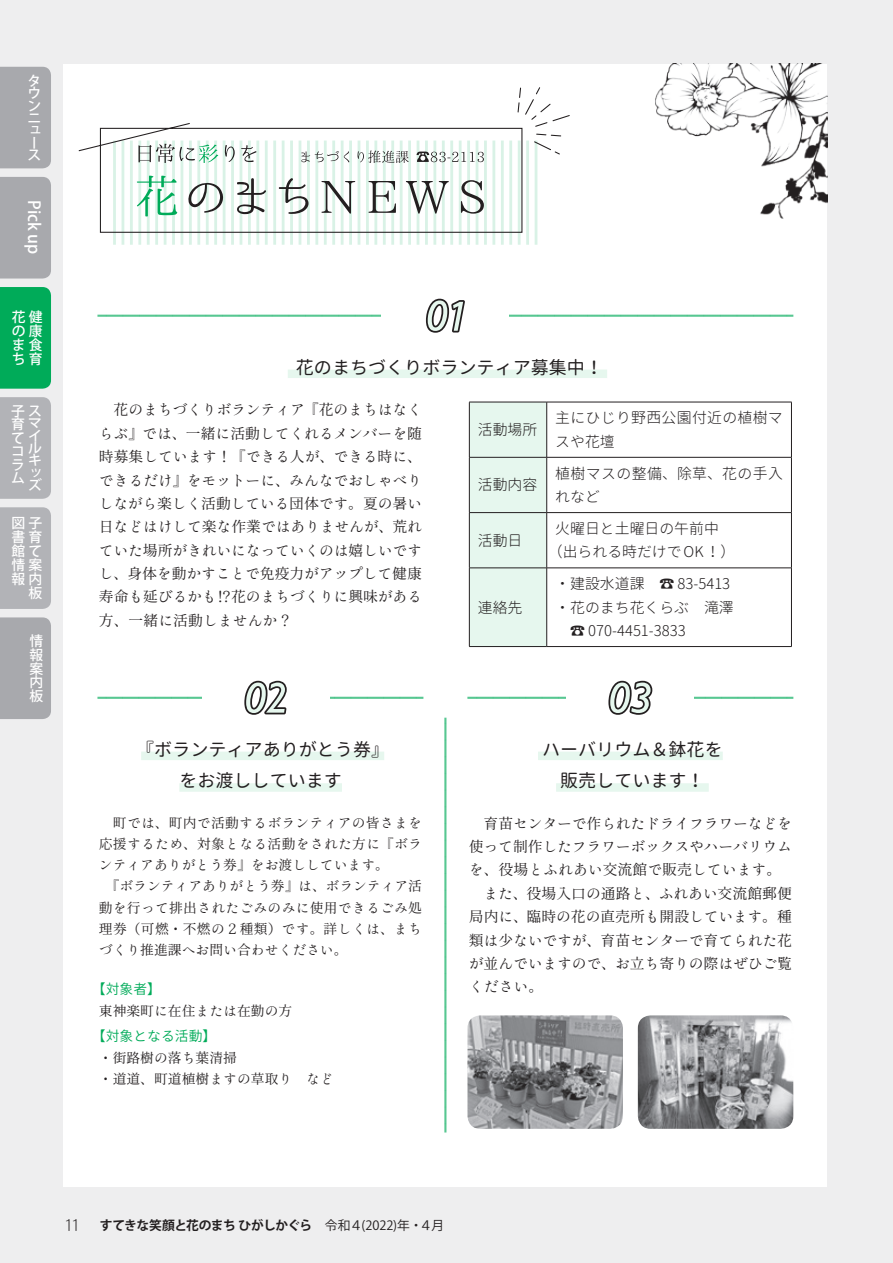
<style>
.page{position:relative;width:893px;height:1263px;background:#eeeeef}
.page>*{position:absolute;margin:0;border:0;box-sizing:border-box;transform-origin:0 0}
.t1{font:18px/31.7px "Gen Jyuu Gothic";color:#231f20;text-align:center}
.t2{font:500 16.5px "Koz Go Pro";letter-spacing:-.005em;color:#fff}
.t3{font:15.9px "DF Maru Gothic Lt WINP RKSJ H";color:#231f20}
.t4{font:14.85px/23.4px "Gen Ei Chikugo Min 2 R";letter-spacing:-.01em;color:#231f20;text-align:justify}
.t5{font:300 14.85px/23.4px "Gen Jyuu Gothic";color:#231f20;text-align:center}
.t6{font:300 14.85px/23.4px "Gen Jyuu Gothic";letter-spacing:.02em;color:#231f20}
.t7{font:300 14.85px/23.4px "Gen Jyuu Gothic";letter-spacing:.03em;color:#231f20}
.t8{font:13.8px/21.3px "Gen Ei Chikugo Min 2 R";color:#231f20}
.t9{font:500 13.8px/13.8px "Koz Go Pro";color:#fff;text-align:justify}
.t10{font:13.8px "Gen Jyuu Gothic";color:#00ab59}
.t11{font:700 12.75px "Koz Go Pro";letter-spacing:-.045em;color:#231f20}
.s1{font-weight:400}
</style>
<div class="page">
<div style="left:64px;top:64px;width:763px;height:1122px;background:#fff"></div>
<img style="left:655px;top:64px;width:172px;height:155px">
<svg style="left:78px;top:127px;width:35px;height:106px"></svg>
<svg style="left:113px;top:87px;width:457px;height:158px"></svg>
<svg style="left:98px;top:299px;width:695px;height:34px"></svg>
<div style="left:288px;top:369px;width:319px;height:9px;background:#e6f7ee"></div>
<div style="left:470px;top:403px;width:76px;height:243px;background:#e6f7ee"></div>
<hr style="left:469px;top:402px;width:78px;height:1px;background:#231f20">
<hr style="left:469px;top:402px;width:1px;height:55px;background:#231f20">
<hr style="left:547px;top:402px;width:245px;height:1px;background:#231f20">
<hr style="left:546px;top:402px;width:1px;height:55px;background:#231f20">
<hr style="left:791px;top:402px;width:1px;height:55px;background:#231f20">
<hr style="left:469px;top:457px;width:78px;height:1px;background:#231f20">
<hr style="left:469px;top:457px;width:1px;height:55px;background:#231f20">
<hr style="left:547px;top:457px;width:245px;height:1px;background:#231f20">
<hr style="left:546px;top:457px;width:1px;height:55px;background:#231f20">
<hr style="left:791px;top:457px;width:1px;height:55px;background:#231f20">
<hr style="left:469px;top:512px;width:78px;height:1px;background:#231f20">
<hr style="left:469px;top:513px;width:1px;height:55px;background:#231f20">
<hr style="left:547px;top:512px;width:245px;height:1px;background:#231f20">
<hr style="left:546px;top:513px;width:1px;height:55px;background:#231f20">
<hr style="left:791px;top:513px;width:1px;height:55px;background:#231f20">
<hr style="left:469px;top:568px;width:78px;height:1px;background:#231f20">
<hr style="left:469px;top:568px;width:1px;height:78px;background:#231f20">
<hr style="left:547px;top:568px;width:245px;height:1px;background:#231f20">
<hr style="left:546px;top:568px;width:1px;height:78px;background:#231f20">
<hr style="left:791px;top:568px;width:1px;height:78px;background:#231f20">
<hr style="left:469px;top:646px;width:78px;height:1px;background:#231f20">
<hr style="left:547px;top:646px;width:245px;height:1px;background:#231f20">
<svg style="left:98px;top:681px;width:325px;height:34px"></svg>
<div style="left:141px;top:752px;width:243px;height:8px;background:#e6f7ee"></div>
<div style="left:179px;top:783px;width:163px;height:9px;background:#e6f7ee"></div>
<svg style="left:444px;top:718px;width:3px;height:414px"></svg>
<div style="left:538px;top:752px;width:185px;height:8px;background:#e6f7ee"></div>
<div style="left:556px;top:783px;width:153px;height:9px;background:#e6f7ee"></div>
<svg style="left:468px;top:681px;width:325px;height:34px"></svg>
<img style="left:467px;top:1015px;width:156px;height:114px">
<img style="left:638px;top:1015px;width:155px;height:114px">
<div style="left:0;top:177px;width:51px;height:101px;background:#a8a9ad"></div>
<div style="left:0;top:67px;width:51px;height:101px;background:#a8a9ad"></div>
<div style="left:0;top:287px;width:51px;height:102px;background:#00ab59"></div>
<div style="left:0;top:397px;width:51px;height:102px;background:#b2b3b7"></div>
<div style="left:0;top:507px;width:51px;height:102px;background:#b2b3b7"></div>
<div style="left:0;top:617px;width:51px;height:102px;background:#a8a9ad"></div>
<p class="t9" style="left:27px;top:75px;width:14px;line-height:12.5px;text-align:left">タウンニュース</p>
<p class="t2" style="left:45px;top:200px;width:55px;rotate:90deg">Pick up</p>
<p class="t9" style="left:12px;top:311px;width:32px">花健の康ま食ち育</p>
<p class="t9" style="left:11px;top:405px;width:31px;text-align:left">子ス育マて<br>コ<br>ラ<br>ム</p>
<p class="t9" style="left:28px;top:430px;width:15px;line-height:12.5px">イルキッズ</p>
<p class="t9" style="left:11px;top:517px;width:32px;text-align:right">図子書育館て情案報内板</p>
<p class="t9" style="left:30px;top:635px;width:15px">情報案内板</p>
<p class="t1" style="left:296px;top:351px;width:309px">花のまちづくりボランティア募集中！</p>
<p class="t4" style="left:99px;top:398px;width:325px">　花のまちづくりボランティア『花のまちはなくらぶ』では、一緒に活動してくれるメンバーを随時募集しています！『できる人が、できる時に、できるだけ』をモットーに、みんなでおしゃべりしながら楽しく活動している団体です。夏の暑い日などはけして楽な作業ではありませんが、荒れていた場所がきれいになっていくのは嬉しいですし、身体を動かすことで免疫力がアップして健康寿命も延びるかも！？花のまちづくりに興味がある方、一緒に活動しませんか？</p>
<p class="t5" style="left:478px;top:418px;width:61px">活動場所</p>
<p class="t6" style="left:555px;top:406px;width:229px">主にひじり野西公園付近の植樹マスや花壇</p>
<p class="t5" style="left:478px;top:473px;width:61px">活動内容</p>
<p class="t7" style="left:555px;top:461px;width:229px">植樹マスの整備、除草、花の手入れなど</p>
<p class="t5" style="left:478px;top:528px;width:46px">活動日</p>
<p class="t5" style="left:548px;top:516px;width:189px">火曜日と土曜日の午前中　（出られる時だけで OK ！）</p>
<p class="t5" style="left:555px;top:572px;width:180px;text-align:left">・建設水道課　☎ 83-5413・花のまち花くらぶ　滝澤　☎ 070-4451-3833</p>
<p class="t5" style="left:478px;top:595px;width:46px">連絡先</p>
<p class="t1" style="left:136px;top:733px;width:254px">『ボランティアありがとう券』をお渡ししています</p>
<p class="t8" style="left:99px;top:812px;width:325px">　町では、町内で活動するボランティアの皆さまを応援するため、対象となる活動をされた方に『ボランティアありがとう券』をお渡ししています。<br>　『ボランティアありがとう券』は、ボランティア活動を行って排出されたごみのみに使用できるごみ処理券（可燃・不燃の２種類）です。詳しくは、まちづくり推進課へお問い合わせください。</p>
<p class="t10" style="left:92px;top:979px;width:71px">【対象者】</p>
<p class="t8" style="left:99px;top:1000px;width:195px">東神楽町に在住または在勤の方</p>
<p class="t10" style="left:92px;top:1026px;width:126px">【対象となる活動】</p>
<p class="t8" style="left:99px;top:1047px;width:236px">・街路樹の落ち葉清掃<br>・道道、町道植樹ますの草取り　など</p>
<p class="t1" style="left:542px;top:733px;width:182px">ハーバリウム＆鉢花を販売しています！</p>
<p class="t4" style="left:469px;top:811px;width:325px;text-align:left">　育苗センターで作られたドライフラワーなどを使って制作したフラワーボックスやハーバリウムを、役場とふれあい交流館で販売しています。　また、役場入口の通路と、ふれあい交流館郵便局内に、臨時の花の直売所も開設しています。種類は少ないですが、育苗センターで育てられた花が並んでいますので、お立ち寄りの際はぜひご覧ください。</p>
<p class="t3" style="left:63px;top:1217px;width:18px">11</p>
<p class="t11" style="left:100px;top:1217px;width:346px">すてきな笑顔と花のまち ひがしかぐら <span class="s1">令和４(2022)年・４月</span></p>
</div>
